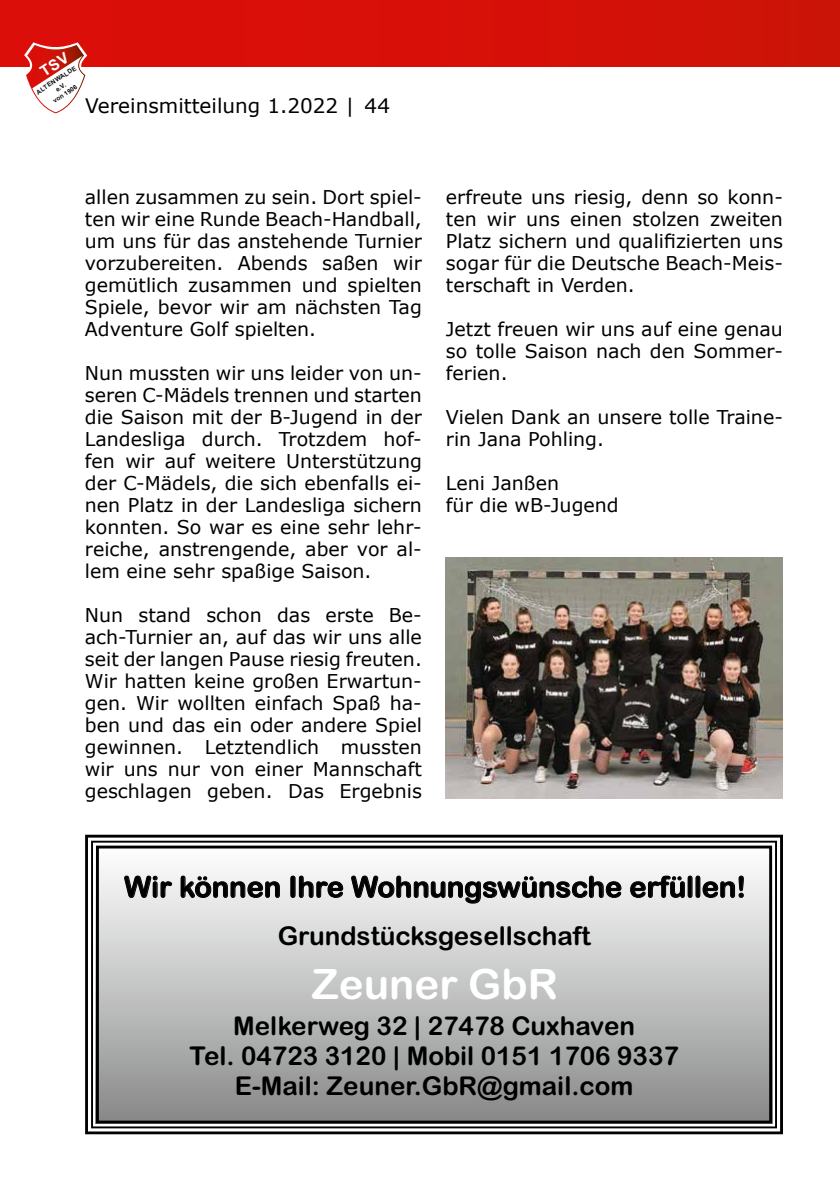
<style>
.page{position:relative;width:840px;height:1191px;background:#fff}
.page>*{position:absolute;margin:0;border:0;box-sizing:border-box;transform-origin:0 0}
.t1{font:41.8px "Arial Rounded MT Bold";color:#fff}
.t2{font:28.8px "Arial Rounded MT Bold";color:#000}
.t3{font:26px/30px "Arial Rounded MT Bold";color:#000;text-align:center}
.t4{font:20px "Verdana";color:#000}
.t5{font:19px/22px "Verdana";color:#000;text-align:justify}
.t6{font:700 6.4px/8.2px "Arial";color:#0e1011;text-align:center}
</style>
<div class="page">
<div style="left:0;top:0;width:839px;height:67px;background:#d80f09"></div>
<svg style="left:85px;top:834px;width:697px;height:300px"></svg>
<svg style="left:91px;top:840px;width:685px;height:288px"></svg>
<svg style="left:96px;top:845px;width:675px;height:278px;background:#bfbfbf"></svg>
<img style="left:445px;top:557px;width:337px;height:241px">
<svg style="left:24px;top:42px;width:63px;height:71px"></svg>
<p class="t6" style="left:35px;top:89px;width:48px;rotate:-33deg">ALTENWALDE e.V.<br>von 1906</p>
<p class="t4" style="left:85px;top:92px;width:306px">Vereinsmitteilung 1.2022 | 44</p>
<p class="t5" style="left:85px;top:186px;width:338px">allen zusammen zu sein. Dort spiel&shy;ten wir eine Runde Beach-Handball, um uns für das anstehende Turnier vorzubereiten. Abends saßen wir gemütlich zusammen und spielten Spiele, bevor wir am nächsten Tag Adventure Golf spielten.</p>
<p class="t5" style="left:85px;top:362px;width:338px">Nun mussten wir uns leider von un&shy;seren C-Mädels trennen und starten die Saison mit der B-Jugend in der Landesliga durch. Trotzdem hof&shy;fen wir auf weitere Unterstützung der C-Mädels, die sich ebenfalls ei&shy;nen Platz in der Landesliga sichern konnten. So war es eine sehr lehr&shy;reiche, anstrengende, aber vor al&shy;lem eine sehr spaßige Saison.</p>
<p class="t5" style="left:85px;top:604px;width:338px">Nun stand schon das erste Be&shy;ach-Turnier an, auf das wir uns alle seit der langen Pause riesig freuten.<br>Wir hatten keine großen Erwartun&shy;gen. Wir wollten einfach Spaß ha&shy;ben und das ein oder andere Spiel gewinnen. Letztendlich mussten wir uns nur von einer Mannschaft geschlagen geben. Das Ergebnis</p>
<p class="t5" style="left:445px;top:186px;width:338px">erfreute uns riesig, denn so konn&shy;ten wir uns einen stolzen zweiten Platz sichern und qualifizierten uns sogar für die Deutsche Beach-Meis&shy;terschaft in Verden.</p>
<p class="t5" style="left:445px;top:318px;width:338px">Jetzt freuen wir uns auf eine genau so tolle Saison nach den Sommer&shy;ferien.</p>
<p class="t5" style="left:445px;top:406px;width:338px">Vielen Dank an unsere tolle Traine&shy;rin Jana Pohling.</p>
<p class="t5" style="left:445px;top:472px;width:174px">Leni Janßen<br>für die wB-Jugend</p>
<h2 class="t2" style="left:124px;top:870px;width:623px">Wir können Ihre Wohnungswünsche erfüllen!</h2>
<h3 class="t3" style="left:277px;top:920px;width:314px">Grundstücksgesellschaft</h3>
<h1 class="t1" style="left:312px;top:959px;width:247px">Zeuner GbR</h1>
<h3 class="t3" style="left:189px;top:1010px;width:490px">Melkerweg 32 | 27478 Cuxhaven<br>Tel. 04723 3120 | Mobil 0151 1706 9337<br>E-Mail: Zeuner.GbR@gmail.com</h3>
</div>
